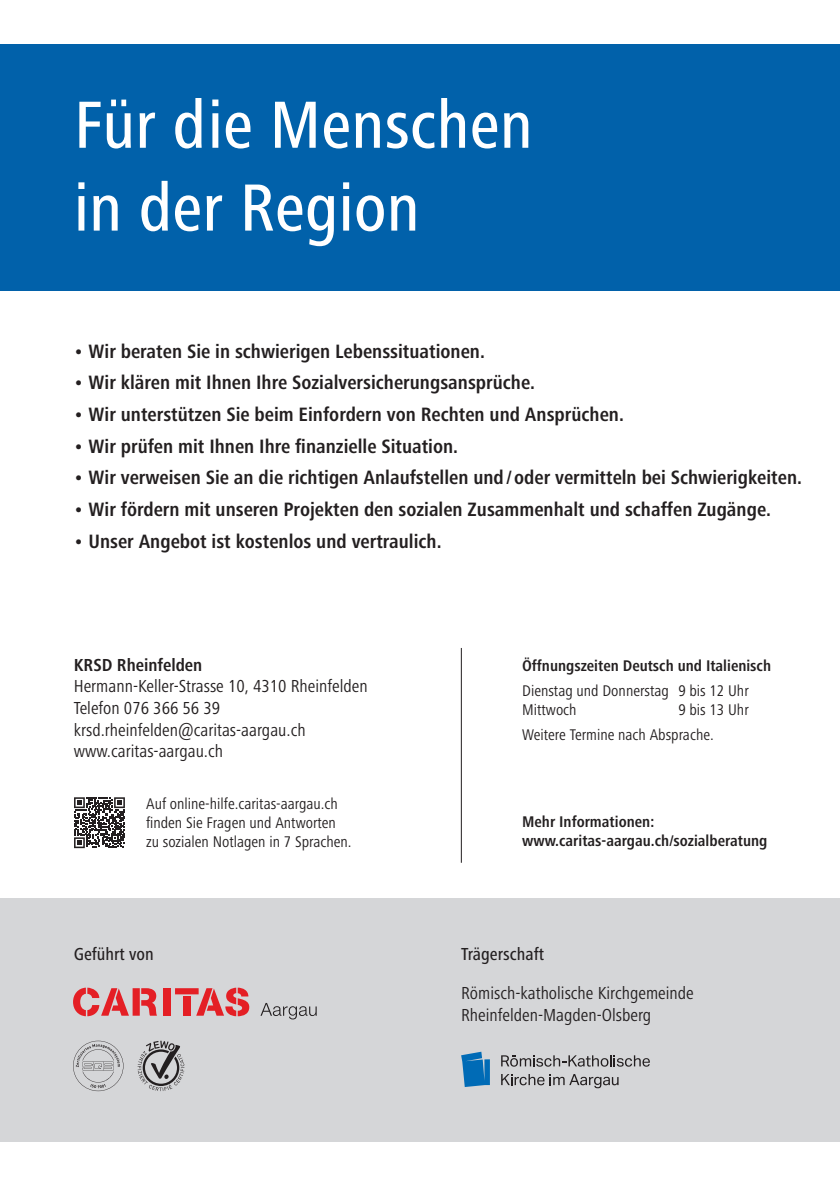
<style>
.page{position:relative;width:840px;height:1191px;background:#fff}
.page>*{position:absolute;margin:0;border:0;box-sizing:border-box;transform-origin:0 0}
.t1{font:500 condensed 69px/82.8px "Frutiger Next Pro";color:#fff}
.t2{font:700 condensed 20px "Frutiger Next Pro";color:#231f20}
.t3{font:condensed 18px/21.6px "Frutiger Next Pro";color:#231f20}
.t4{font:500 condensed 18px "Frutiger Next Pro";color:#231f20}
.t5{font:700 condensed 18px "Frutiger Next Pro";color:#231f20}
.t6{font:condensed 16px/19.2px "Frutiger Next Pro";color:#231f20}
.t7{font:700 condensed 16px/19.2px "Frutiger Next Pro";color:#231f20}
</style>
<div class="page">
<div style="left:0;top:44px;width:839px;height:247px;background:#0161aa"></div>
<hr style="left:460px;top:648px;width:1px;height:214px;background:#231f20">
<svg style="left:74px;top:797px;width:51px;height:51px"></svg>
<div style="left:0;top:898px;width:839px;height:243px;background:#d5d6d8"></div>
<svg style="left:137px;top:1040px;width:47px;height:51px"></svg>
<svg style="left:73px;top:1040px;width:50px;height:51px"></svg>
<svg style="left:260px;top:1003px;width:56px;height:16px"></svg>
<div style="left:163px;top:988px;width:7px;height:27px;background:#e41f25"></div>
<svg style="left:73px;top:987px;width:84px;height:29px"></svg>
<svg style="left:175px;top:987px;width:74px;height:29px"></svg>
<svg style="left:501px;top:1055px;width:148px;height:11px"></svg>
<svg style="left:501px;top:1074px;width:117px;height:14px"></svg>
<svg style="left:461px;top:1051px;width:28px;height:36px"></svg>
<h1 class="t1" style="left:74px;top:83px;width:460px">Für die Menschen in der Region</h1>
<p class="t2" style="left:74px;top:339px;width:412px">• Wir beraten Sie in schwierigen Lebenssituationen.</p>
<p class="t2" style="left:74px;top:371px;width:462px">• Wir klären mit Ihnen Ihre Sozialversicherungsansprüche.</p>
<p class="t2" style="left:74px;top:403px;width:551px">• Wir unterstützen Sie beim Einfordern von Rechten und Ansprüchen.</p>
<p class="t2" style="left:74px;top:434px;width:385px">• Wir prüfen mit Ihnen Ihre finanzielle Situation.</p>
<p class="t2" style="left:74px;top:466px;width:729px">• Wir verweisen Sie an die richtigen Anlaufstellen und/oder vermitteln bei Schwierigkeiten.</p>
<p class="t2" style="left:74px;top:498px;width:698px">• Wir fördern mit unseren Projekten den sozialen Zusammenhalt und schaffen Zugänge.</p>
<p class="t2" style="left:74px;top:529px;width:369px">• Unser Angebot ist kostenlos und vertraulich.</p>
<p class="t5" style="left:74px;top:654px;width:130px">KRSD Rheinfelden</p>
<p class="t3" style="left:74px;top:675px;width:295px">Hermann-Keller-Strasse 10, 4310 Rheinfelden Telefon 076 366 56 39 krsd.rheinfelden@caritas-aargau.ch www.caritas-aargau.ch</p>
<p class="t6" style="left:146px;top:794px;width:207px">Auf online-hilfe.caritas-aargau.ch finden Sie Fragen und Antworten zu sozialen Notlagen in 7 Sprachen.</p>
<p class="t4" style="left:74px;top:943px;width:81px">Geführt von</p>
<p class="t7" style="left:522px;top:656px;width:250px">Öffnungszeiten Deutsch und Italienisch</p>
<p class="t6" style="left:522px;top:681px;width:228px">Dienstag und Donnerstag 9 bis 12 Uhr<br>Mittwoch</p>
<p class="t6" style="left:522px;top:697px;width:228px;line-height:24.8px;text-indent:156px">9 bis 13 Uhr<br>Weitere Termine nach Absprache.</p>
<p class="t7" style="left:522px;top:812px;width:247px">Mehr Informationen: www.caritas-aargau.ch/sozialberatung</p>
<p class="t4" style="left:461px;top:943px;width:84px">Trägerschaft</p>
<p class="t3" style="left:461px;top:982px;width:234px">Römisch-katholische Kirchgemeinde<br>Rheinfelden-Magden-Olsberg</p>
</div>
